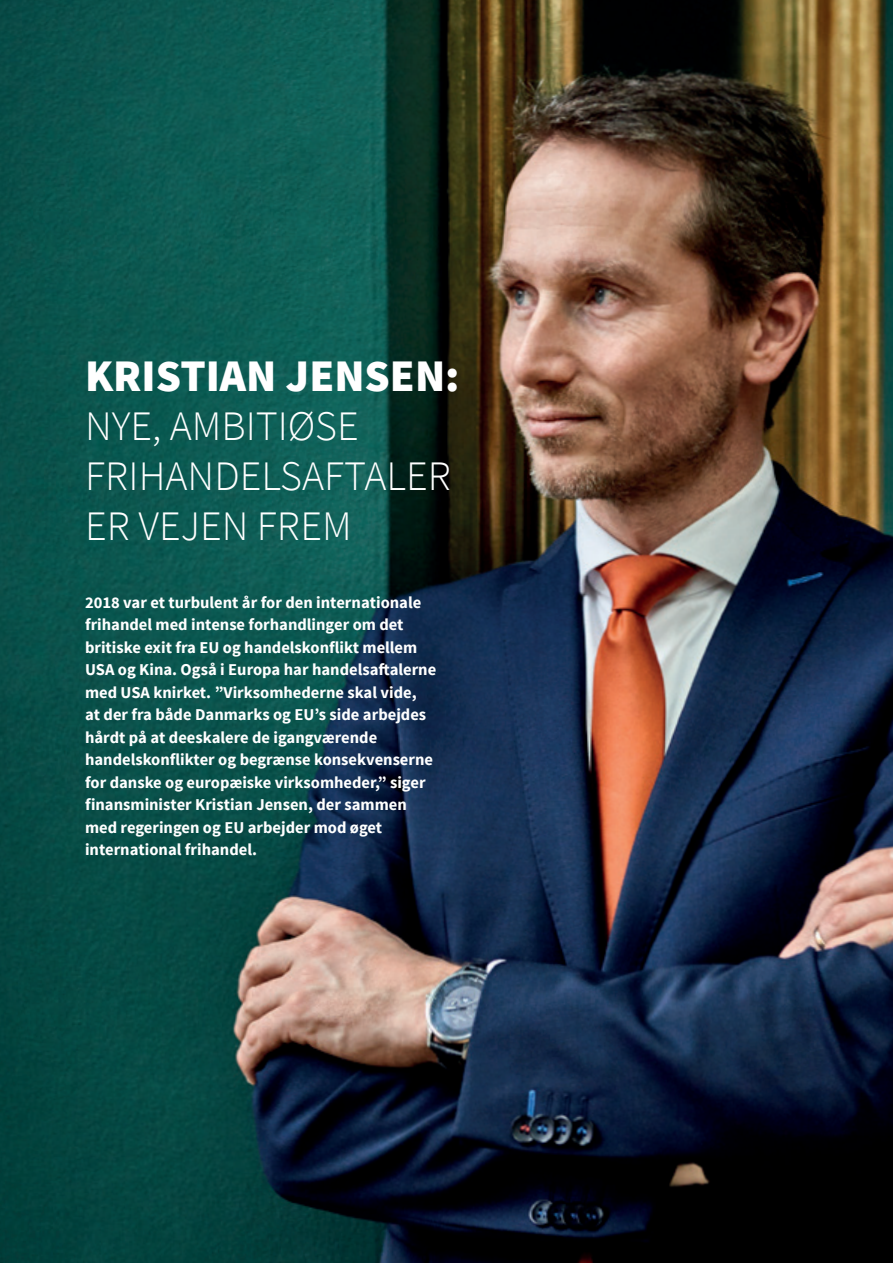
<style>
.page{position:relative;width:893px;height:1263px;background:#fff}
.page>*{position:absolute;margin:0;border:0;box-sizing:border-box;transform-origin:0 0}
.t1{font:900 45px "Source Sans Pro";color:#fff}
.t2{font:300 42px/49.5px "Source Sans Pro";color:#fff}
.t3{font:700 16.5px/22.5px "Source Sans Pro";color:#fff}
</style>
<div class="page">
<img style="left:0;top:0;width:893px;height:1263px">
<h1 class="t1" style="left:85px;top:347px;width:376px">KRISTIAN JENSEN:</h1>
<h2 class="t2" style="left:85px;top:402px;width:368px">NYE, AMBITIØSE<br>FRIHANDELSAFTALER<br>ER VEJEN FREM</h2>
<p class="t3" style="left:85px;top:592px;width:353px">2018 var et turbulent år for den internationale frihandel med intense forhandlinger om det britiske exit fra EU og handelskonflikt mellem USA og Kina. Også i Europa har -handelsaftalerne med USA knirket. ”Virksomhederne skal vide,<br>at der fra både Danmarks og EU’s side arbejdes hårdt på at deeskalere de igangværende handelskonflikter og begrænse -konsekvenserne for danske og europæiske virksomheder,” siger finansminister Kristian Jensen, der -sammen med regeringen og EU arbejder mod øget international frihandel.</p>
</div>
